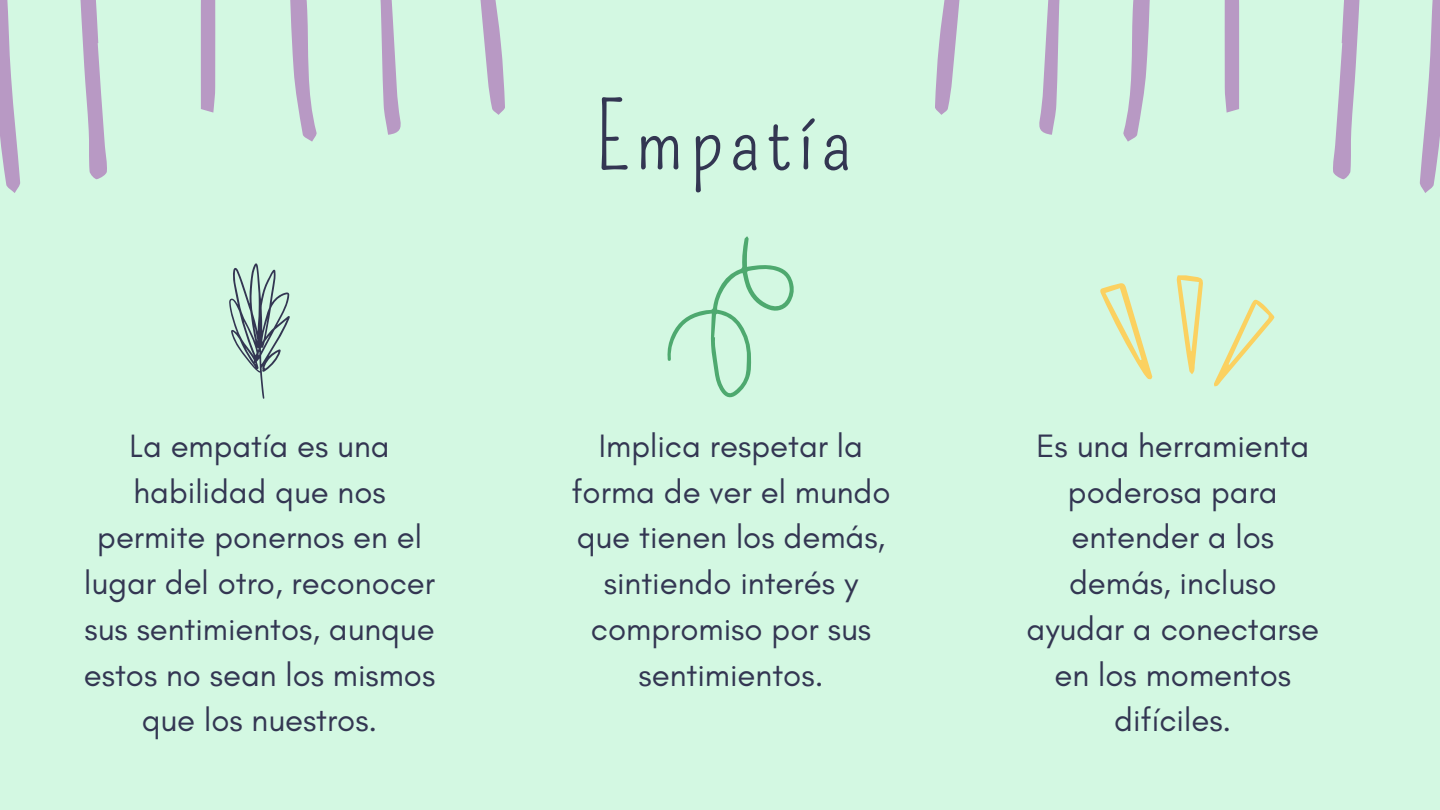
<style>
.page{position:relative;width:1440px;height:810px;background:#d3f8e2}
.page>*{position:absolute;margin:0;border:0;box-sizing:border-box;transform-origin:0 0}
.t1{font:91px "Pompiere";letter-spacing:.075em;color:#333652}
.t2{font:33px/45.8px "Glacial Indifference";color:#333652;text-align:center}
.t3{font:32.9px/45.8px "Glacial Indifference";color:#333652;text-align:center}
</style>
<div class="page">
<svg style="left:229px;top:263px;width:61px;height:136px"></svg>
<svg style="left:667px;top:236px;width:127px;height:162px"></svg>
<svg style="left:1100px;top:275px;width:174px;height:111px"></svg>
<svg style="left:935px;top:0;width:505px;height:193px"></svg>
<svg style="left:0;top:0;width:505px;height:193px"></svg>
<p class="t3" style="left:84px;top:422px;width:353px">La empatía es una habilidad que nos permite ponernos en el lugar del otro, reconocer sus sentimientos, aunque estos no sean los mismos que los nuestros.</p>
<h1 class="t1" style="left:595px;top:84px;width:258px">Empatía</h1>
<p class="t2" style="left:571px;top:422px;width:321px">Implica respetar la forma de ver el mundo que tienen los demás, sintiendo interés y compromiso por sus sentimientos.</p>
<p class="t2" style="left:1027px;top:422px;width:294px">Es una herramienta poderosa para entender a los demás, incluso ayudar a conectarse en los momentos difíciles.</p>
</div>
